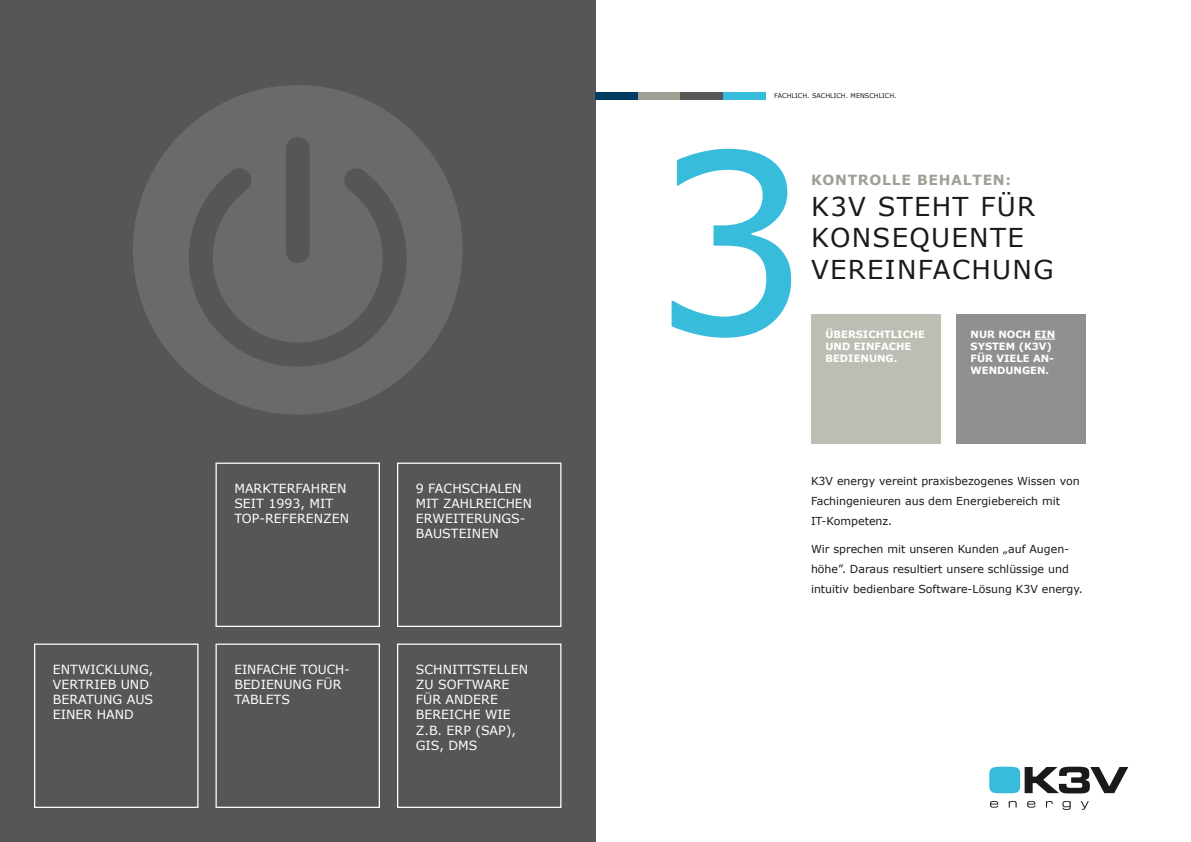
<style>
.page{position:relative;width:1191px;height:842px;background:#fff}
.page>*{position:absolute;margin:0;border:0;box-sizing:border-box;transform-origin:0 0}
.t1{font:249.5px "Verdana";color:#37bcdc}
.t2{font:26px/31.2px "Verdana";letter-spacing:.05em;color:#1a1a18}
.t3{font:700 14px "Verdana";letter-spacing:.05em;color:#a09f94}
.t4{font:12.6px/15.1px "Verdana";color:#fff}
.t5{font:11px/20px "Verdana";color:#1a1a18}
.t6{font:700 10px/12px "Verdana";color:#fff}
.t7{font:6.5px "Verdana";color:#1a1a18}
</style>
<div class="page">
<div style="left:956px;top:315px;width:129px;height:129px;background:#8f9090"></div>
<div style="left:811px;top:315px;width:129px;height:129px;background:#bebdb4"></div>
<svg style="left:1034px;top:339px;width:21px;height:1px"></svg>
<div style="left:0;top:0;width:595px;height:842px;background:#575656"></div>
<div style="left:215px;top:643px;width:165px;height:165px;border:1px solid #fff"></div>
<div style="left:397px;top:463px;width:164px;height:164px;border:1px solid #fff"></div>
<div style="left:34px;top:643px;width:164px;height:165px;border:1px solid #fff"></div>
<div style="left:397px;top:643px;width:164px;height:165px;border:1px solid #fff"></div>
<div style="left:215px;top:463px;width:165px;height:164px;border:1px solid #fff"></div>
<svg style="left:989px;top:767px;width:139px;height:26px"></svg>
<svg style="left:990px;top:801px;width:98px;height:9px"></svg>
<div style="left:595px;top:92px;width:43px;height:7px;background:#003c63"></div>
<div style="left:638px;top:92px;width:42px;height:7px;background:#a09f94"></div>
<div style="left:680px;top:92px;width:43px;height:7px;background:#575656"></div>
<div style="left:723px;top:92px;width:42px;height:7px;background:#37bcdc"></div>
<div style="left:133px;top:85px;width:329px;height:330px;background:#6a6a6a;border-radius:50%"></div>
<svg style="left:185px;top:147px;width:222px;height:232px"></svg>
<div style="left:286px;top:149px;width:24px;height:102px;background:#575656"></div>
<p class="t4" style="left:53px;top:662px;width:102px">ENTWICKLU NG,<br>VERTR</p>
<p class="t4" style="left:53px;top:677px;width:102px;text-indent:41px">IEB UND<br>BERATU NG AUS<br>EINER HAND</p>
<p class="t4" style="left:234px;top:481px;width:116px">MARKTERFAHREN<br>SEIT 1993, MIT<br>TOP-REFERENZEN</p>
<p class="t4" style="left:416px;top:481px;width:45px">9 Fachschalen mit zahl</p>
<p class="t4" style="left:416px;top:496px;width:111px;text-indent:60px">reichen<br>ERWEITERU NGS-<br>BAUSTEINEN</p>
<p class="t4" style="left:234px;top:662px;width:76px">EINFACHE TOU</p>
<p class="t4" style="left:234px;top:662px;width:117px;text-indent:92px">CH-<br>BEDIENU NG FÜR<br>TABLETS</p>
<p class="t4" style="left:416px;top:662px;width:114px">SCHNITTSTELLEN<br>ZU SOFTWARE<br>FÜR ANDERE<br>BEREICHE WIE<br>Z.B. ERP (SAP),<br>GIS, DMS</p>
<p class="t7" style="left:774px;top:91px;width:124px">FACHLICH. SACHLICH. MENSCHLICH.</p>
<h1 class="t1" style="left:651px;top:72px;width:160px">3</h1>
<p class="t3" style="left:811px;top:170px;width:202px">KONTROLLE BEHALTEN:</p>
<h2 class="t2" style="left:811px;top:191px;width:226px">K3v steht fü r konse</h2>
<h2 class="t2" style="left:909px;top:222px;width:112px">quente</h2>
<h2 class="t2" style="left:811px;top:253px;width:75px">Vereinfach</h2>
<h2 class="t2" style="left:992px;top:253px;width:40px">ung</h2>
<p class="t6" style="left:825px;top:329px;width:101px">ÜBERSICHTLICHE<br>UND EINFACHE<br>BEDIENUNG.</p>
<p class="t6" style="left:970px;top:329px;width:37px">NU R NOCH</p>
<p class="t6" style="left:1034px;top:329px;width:8px">EIN</p>
<p class="t6" style="left:970px;top:341px;width:22px">SYSTE</p>
<p class="t6" style="left:970px;top:341px;width:83px;text-indent:35px">M (K3V)<br>FÜR VIELE</p>
<p class="t6" style="left:1033px;top:353px;width:23px">AN-</p>
<p class="t6" style="left:970px;top:365px;width:10px">WENDUNGEN</p>
<p class="t6" style="left:1045px;top:365px;width:5px">.</p>
<p class="t5" style="left:811px;top:471px;width:270px">K3V energy vereint praxisbezogenes Wissen von<br>Fachingenieuren aus dem Energiebereich mit<br>IT-Kompetenz.</p>
<p class="t5" style="left:811px;top:539px;width:273px">Wir sprechen mit unseren Kunden „auf Augen&shy;höhe”. Daraus resultiert unsere schlüssige und intuitiv bedienbare Software-Lösung K3V energy.</p>
</div>
